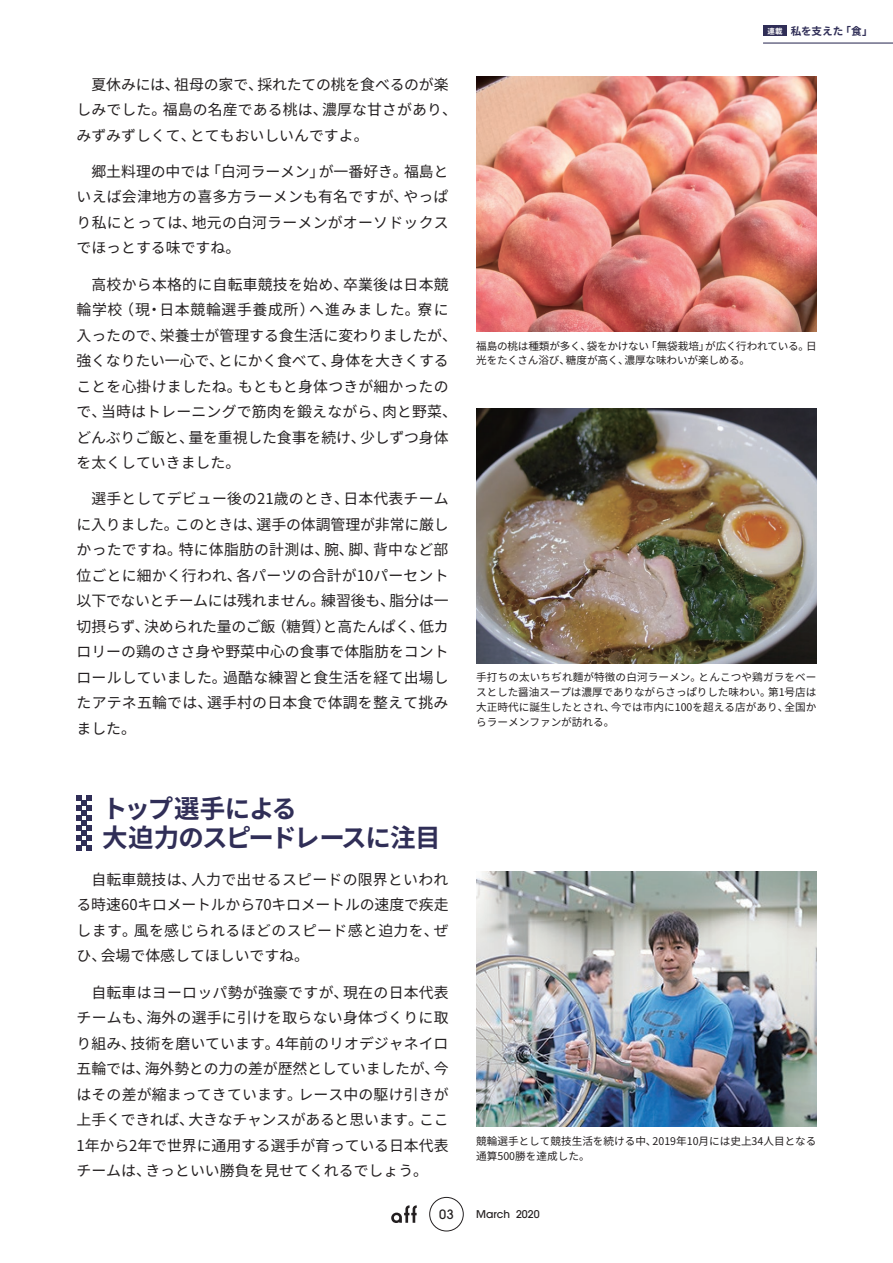
<style>
.page{position:relative;width:893px;height:1263px;background:#fff}
.page>*{position:absolute;margin:0;border:0;box-sizing:border-box;transform-origin:0 0}
.t1{font:700 25.5px/29.7px "Noto Sans JP";letter-spacing:-.05em;color:#302e57}
.t2{font:14.85px/25.5px "Noto Sans JP";letter-spacing:.005em;color:#231f20;text-align:justify}
.t3{font:500 12.75px "Avant Garde";color:#231f20}
.t4{font:10.65px/14.9px "Noto Sans JP";color:#231f20;text-align:justify}
.t5{font:10.65px/14.9px "Noto Sans JP";letter-spacing:-.02em;color:#231f20}
.t6{font:700 10.65px "Noto Sans JP";letter-spacing:-.015em;color:#302e57}
.t7{font:500 10.65px "Avant Garde";color:#231f20}
.s1{font-size:7.5px;color:#fff}
</style>
<div class="page">
<svg style="left:391px;top:1205px;width:26px;height:18px"></svg>
<div style="left:429px;top:1197px;width:34px;height:34px;border:1px solid #231f20;border-radius:50%"></div>
<img style="left:476px;top:77px;width:340px;height:255px">
<img style="left:476px;top:408px;width:340px;height:255px">
<hr style="left:763px;top:43px;width:130px;height:1px;background:#302e57">
<div style="left:763px;top:26px;width:24px;height:10px;background:#302e57"></div>
<svg style="left:77px;top:795px;width:15px;height:55px"></svg>
<img style="left:476px;top:872px;width:340px;height:255px">
<p class="t2" style="left:77px;top:72px;width:382px;text-align:left;text-indent:15px">夏休みには、祖母の家で、採れたての桃を食べるのが楽しみでした。福島の名産である桃は、濃厚な甘さがあり、みずみずしくて、とてもおいしいんですよ。</p>
<p class="t2" style="left:77px;top:159px;width:374px;text-indent:15px">郷土料理の中では「白河ラーメン」が一番好き。福島といえば会津地方の喜多方ラーメンも有名ですが、やっぱり私にとっては、地元の白河ラーメンがオーソドックスでほっとする味ですね。</p>
<p class="t2" style="left:77px;top:272px;width:382px;text-align:left;text-indent:15px">高校から本格的に自転車競技を始め、卒業後は日本競輪学校（現・日本競輪選手養成所）へ進みました。寮に入ったので、栄養士が管理する食生活に変わりましたが、強くなりたい一心で、とにかく食べて、身体を大きくすることを心掛けましたね。もともと身体つきが細かったので、当時はトレーニングで筋肉を鍛えながら、肉と野菜、どんぶりご飯と、量を重視した食事を続け、少しずつ身体を太くしていきました。</p>
<p class="t2" style="left:77px;top:486px;width:374px;text-indent:15px">選手としてデビュー後の21歳のとき、日本代表チームに入りました。このときは、選手の体調管理が非常に厳しかったですね。特に体脂肪の計測は、腕、脚、背中など部位ごとに細かく行われ、各パーツの合計が10パーセント以下でないとチームには残れません。練習後も、脂分は一切摂らず、決められた量のご飯（糖質）と高たんぱく、低カロリーの鶏のささ身や野菜中心の食事で体脂肪をコントロールしていました。過酷な練習と食生活を経て出場したアテネ五輪では、選手村の日本食で体調を整えて挑みました。</p>
<h1 class="t1" style="left:102px;top:794px;width:340px">トップ選手による<br>大迫力のスピードレースに注目</h1>
<p class="t2" style="left:77px;top:867px;width:374px;text-indent:15px">自転車競技は、人力で出せるスピードの限界といわれる時速60キロメートルから70キロメートルの速度で疾走します。風を感じられるほどのスピード感と迫力を、ぜひ、会場で体感してほしいですね。</p>
<p class="t2" style="left:77px;top:980px;width:374px;text-indent:15px">自転車はヨーロッパ勢が強豪ですが、現在の日本代表チームも、海外の選手に引けを取らない身体づくりに取り組み、技術を磨いています。4年前のリオデジャネイロ五輪では、海外勢との力の差が歴然としていましたが、今はその差が縮まってきています。レース中の駆け引きが上手くできれば、大きなチャンスがあると思います。ここ1年から2年で世界に通用する選手が育っている日本代表チームは、きっといい勝負を見せてくれるでしょう。</p>
<p class="t6" style="left:767px;top:25px;width:107px"><span class="s1">連載</span> 私を支えた 「食」</p>
<p class="t5" style="left:476px;top:338px;width:342px">福島の桃は種類が多く、袋をかけない「無袋栽培」が広く行われている。日光をたくさん浴び、糖度が高く、濃厚な味わいが楽しめる。</p>
<p class="t4" style="left:476px;top:670px;width:342px">手打ちの太いちぢれ麵が特徴の白河ラーメン。とんこつや鶏ガラをベースとした醤油スープは濃厚でありながらさっぱりした味わい。第1号店は大正時代に誕生したとされ、今では市内に100を超える店があり、全国からラーメンファンが訪れる。</p>
<p class="t4" style="left:476px;top:1134px;width:342px">競輪選手として競技生活を続ける中、2019年10月には史上34人目となる通算500勝を達成した。</p>
<p class="t3" style="left:439px;top:1206px;width:16px">03</p>
<p class="t7" style="left:476px;top:1208px;width:65px">March 2020</p>
</div>
